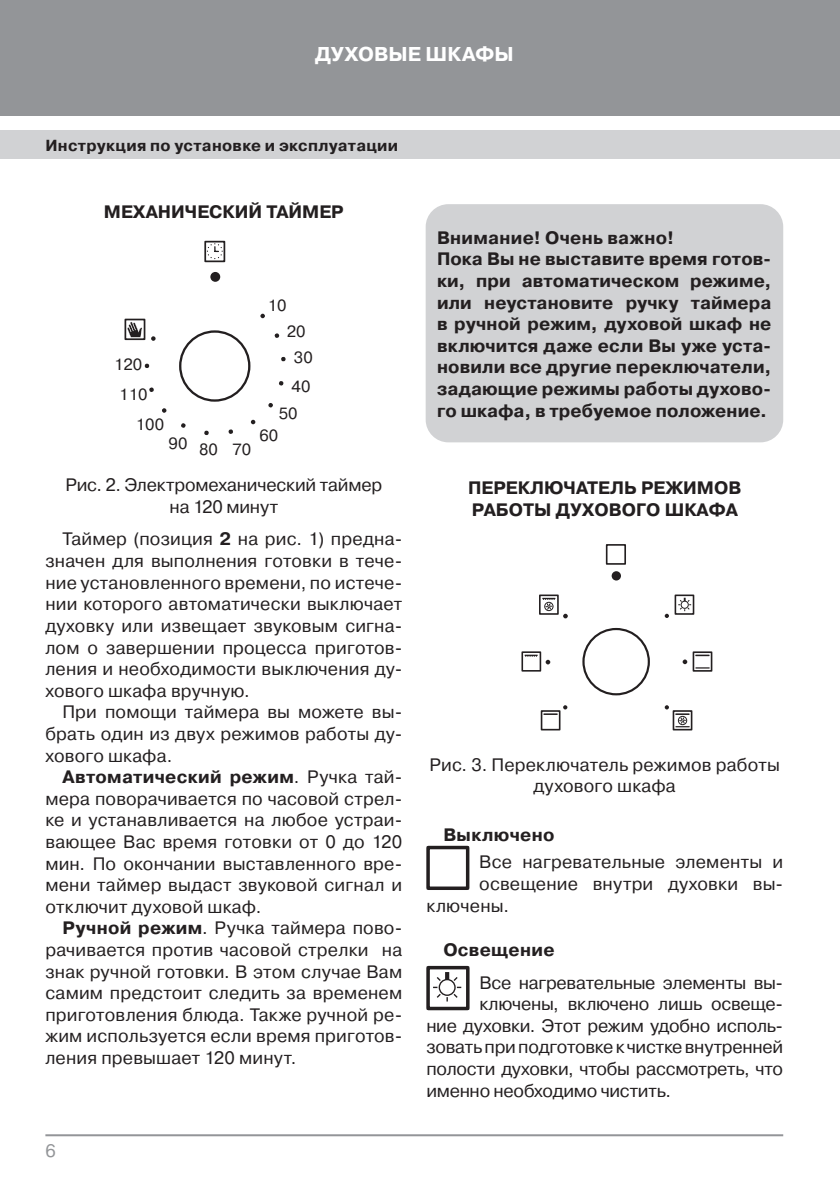
<style>
.page{position:relative;width:840px;height:1191px;background:#fff}
.page>*{position:absolute;margin:0;border:0;box-sizing:border-box;transform-origin:0 0}
.t1{font:700 20px "Pragmatica C";color:#fff}
.Based_text{font:18px/21.6px "Pragmatica C";letter-spacing:.01em;color:#231f20;text-align:justify}
.blok_grey{font:700 18px/21.6px "Pragmatica C";letter-spacing:.005em;color:#231f20;text-align:justify}
.Drop_abzac{font:18px "Pragmatica C";letter-spacing:-.015em;color:#231f20}
.abzac{font:18px/21.6px "Pragmatica C";letter-spacing:.005em;color:#231f20;text-align:center}
.Drop_abzac-2{font:18px "Pragmatica C";letter-spacing:.01em;color:#231f20}
.Podzagolovok{font:700 18px/21.6px "Pragmatica C";color:#231f20}
.Based_text-2{font:700 18px "Pragmatica C";letter-spacing:.015em;color:#231f20}
.t2{font:18px "Pragmatica C";color:#939598}
.t3{font:16.2px "Pragmatica C";color:#231f20}
.t4{font:700 16px "Pragmatica C";letter-spacing:.02em;color:#231f20}
.s1{font-weight:700}
</style>
<div class="page">
<div style="left:0;top:0;width:839px;height:116px;background:#939598"></div>
<div style="left:0;top:130px;width:839px;height:29px;background:#d1d2d4"></div>
<hr style="left:45px;top:1134px;width:737px;height:2px;background:#939598">
<div style="left:179px;top:330px;width:71px;height:72px;border:2px solid #231f20;border-radius:50%"></div>
<svg style="left:260px;top:314px;width:5px;height:4px"></svg>
<svg style="left:151px;top:336px;width:4px;height:5px"></svg>
<svg style="left:274px;top:333px;width:5px;height:5px"></svg>
<svg style="left:281px;top:356px;width:5px;height:5px"></svg>
<svg style="left:279px;top:381px;width:4px;height:5px"></svg>
<svg style="left:268px;top:403px;width:5px;height:4px"></svg>
<svg style="left:250px;top:419px;width:5px;height:5px"></svg>
<svg style="left:228px;top:429px;width:5px;height:5px"></svg>
<svg style="left:204px;top:430px;width:5px;height:5px"></svg>
<svg style="left:181px;top:423px;width:5px;height:5px"></svg>
<svg style="left:162px;top:408px;width:4px;height:5px"></svg>
<svg style="left:149px;top:387px;width:5px;height:5px"></svg>
<svg style="left:144px;top:363px;width:5px;height:5px"></svg>
<div style="left:124px;top:319px;width:21px;height:21px;border:2px solid #231f20"></div>
<svg style="left:127px;top:322px;width:15px;height:15px"></svg>
<div style="left:210px;top:272px;width:10px;height:10px;background:#231f20;border-radius:50%"></div>
<div style="left:204px;top:241px;width:21px;height:21px;border:2px solid #231f20"></div>
<svg style="left:207px;top:243px;width:16px;height:16px"></svg>
<div style="left:582px;top:628px;width:67px;height:67px;border:2px solid #231f20;border-radius:50%"></div>
<svg style="left:563px;top:614px;width:4px;height:4px"></svg>
<svg style="left:563px;top:705px;width:4px;height:4px"></svg>
<svg style="left:545px;top:660px;width:5px;height:4px"></svg>
<svg style="left:664px;top:705px;width:4px;height:4px"></svg>
<svg style="left:524px;top:654px;width:13px;height:3px"></svg>
<div style="left:521px;top:651px;width:20px;height:20px;border:2px solid #231f20"></div>
<div style="left:538px;top:594px;width:20px;height:21px;border:2px solid #231f20"></div>
<svg style="left:604px;top:544px;width:108px;height:128px"></svg>
<div style="left:540px;top:710px;width:20px;height:20px;border:2px solid #231f20"></div>
<svg style="left:543px;top:713px;width:14px;height:2px"></svg>
<div style="left:672px;top:710px;width:20px;height:20px;border:2px solid #231f20"></div>
<svg style="left:542px;top:598px;width:13px;height:13px"></svg>
<svg style="left:675px;top:713px;width:14px;height:14px"></svg>
<div style="left:426px;top:845px;width:43px;height:45px;border:3px solid #231f20"></div>
<div style="left:426px;top:966px;width:43px;height:44px;border:4px solid #231f20"></div>
<svg style="left:433px;top:972px;width:29px;height:30px"></svg>
<div style="left:425px;top:204px;width:357px;height:238px;background:#d1d2d4;border-radius:23px"></div>
<p class="t1" style="left:315px;top:43px;width:200px">ДУХОВЫЕ ШКАФЫ</p>
<p class="t4" style="left:45px;top:136px;width:354px">Инструкция по установке и эксплуатации</p>
<p class="Podzagolovok" style="left:104px;top:201px;width:241px">МЕХАНИЧЕСКИЙ ТАЙМЕР</p>
<p class="t3" style="left:268px;top:297px;width:20px">10</p>
<p class="t3" style="left:114px;top:356px;width:30px">120</p>
<p class="t3" style="left:119px;top:385px;width:30px">110</p>
<p class="t3" style="left:136px;top:415px;width:30px">100</p>
<p class="t3" style="left:168px;top:440px;width:84px">90 80 70</p>
<p class="t3" style="left:286px;top:323px;width:20px">20</p>
<p class="t3" style="left:294px;top:348px;width:20px">30</p>
<p class="t3" style="left:291px;top:377px;width:20px">40</p>
<p class="t3" style="left:279px;top:405px;width:20px">50</p>
<p class="t3" style="left:259px;top:427px;width:20px">60</p>
<p class="abzac" style="left:65px;top:474px;width:318px">Рис. 2. Электромеханический таймер на 120 минут</p>
<p class="Based_text" style="left:45px;top:528px;width:358px;text-indent:17px">Таймер (позиция <span class="s1">2</span> на рис. 1) предна&shy;значен для выполнения готовки в тече&shy;ние установленного времени, по истече&shy;нии которого автоматически выключает духовку или извещает звуковым сигна&shy;лом о завершении процесса приготов&shy;ления и необходимости выключения ду&shy;хового шкафа вручную.</p>
<p class="Based_text" style="left:45px;top:701px;width:358px;text-indent:17px">При помощи таймера вы можете вы&shy;брать один из двух режимов работы ду&shy;хового шкафа.</p>
<p class="Based_text" style="left:45px;top:766px;width:358px;text-indent:17px"><span class="s1">Автоматический режим</span>. Ручка тай&shy;мера поворачивается по часовой стрел&shy;ке и устанавливается на любое устраи&shy;вающее Вас время готовки от 0 до 120 мин. По окончании выставленного вре&shy;мени таймер выдаст звуковой сигнал и отключит духовой шкаф.</p>
<p class="Based_text" style="left:45px;top:917px;width:358px;text-indent:17px"><span class="s1">Ручной режим</span>. Ручка таймера пово&shy;рачивается против часовой стрелки на знак ручной готовки. В этом случае Вам самим предстоит следить за временем приготовления блюда. Также ручной ре&shy;жим используется если время приготов&shy;ления превышает 120 минут.</p>
<p class="t2" style="left:45px;top:1140px;width:12px">6</p>
<p class="blok_grey" style="left:437px;top:227px;width:238px">Внимание! Очень важно!</p>
<p class="blok_grey" style="left:437px;top:248px;width:336px">Пока Вы не выставите время готов&shy;ки, при автоматическом режиме, или неустановите ручку таймера в ручной режим, духовой шкаф не включится даже если Вы уже уста&shy;новили все другие переключатели, задающие режимы работы духово&shy;го шкафа, в требуемое положение.</p>
<p class="Podzagolovok" style="left:468px;top:477px;width:275px">ПЕРЕКЛЮЧАТЕЛЬ РЕЖИМОВ<br>РАБОТЫ ДУХОВОГО ШКАФА</p>
<p class="abzac" style="left:429px;top:753px;width:352px">Рис. 3. Переключатель режимов работы духового шкафа</p>
<p class="Based_text-2" style="left:443px;top:825px;width:113px">Выключено</p>
<p class="Drop_abzac-2" style="left:479px;top:852px;width:305px">Все нагревательные элементы и</p>
<p class="Drop_abzac-2" style="left:479px;top:873px;width:305px">освещение внутри духовки вы-</p>
<p class="Drop_abzac-2" style="left:426px;top:895px;width:84px">ключены.</p>
<p class="Based_text-2" style="left:443px;top:939px;width:113px">Освещение</p>
<p class="Drop_abzac" style="left:479px;top:972px;width:305px">Все нагревательные элементы вы-</p>
<p class="Drop_abzac" style="left:479px;top:994px;width:305px">ключены, включено лишь освеще-</p>
<p class="Drop_abzac" style="left:426px;top:1015px;width:358px">ние духовки. Этот режим удобно исполь-</p>
<p class="Drop_abzac" style="left:426px;top:1037px;width:358px">зовать при подготовке к чистке внутренней</p>
<p class="Drop_abzac" style="left:426px;top:1058px;width:358px">полости духовки, чтобы рассмотреть, что</p>
<p class="Drop_abzac" style="left:426px;top:1080px;width:246px">именно необходимо чистить.</p>
</div>
